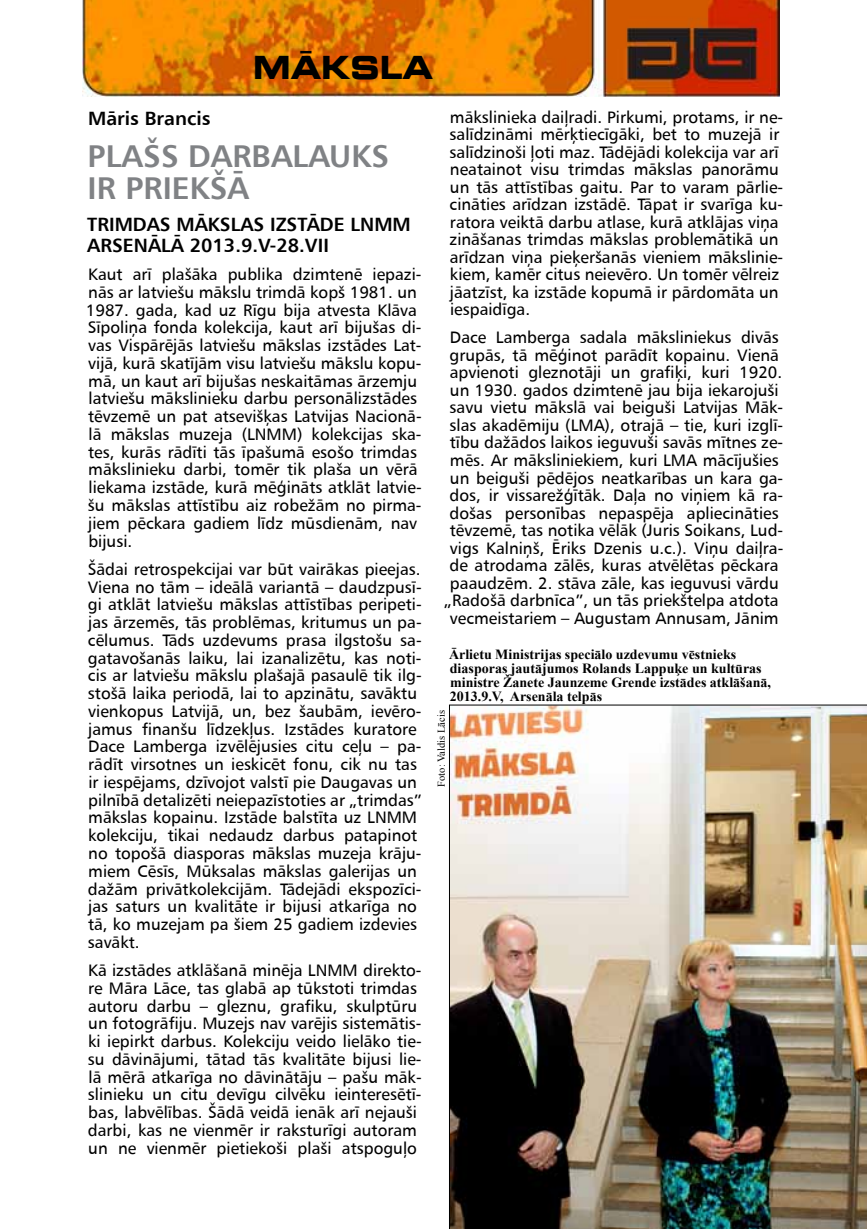
<style>
.page{position:relative;width:867px;height:1229px;background:#fff}
.page>*{position:absolute;margin:0;border:0;box-sizing:border-box;transform-origin:0 0}
.t1{font:31.5px/31.7px "Humanist 777 TL Bold B";color:#808285}
.t2{font:700 expanded 31.5px "Square 721 TL";color:#000;scale:.9 1}
.t3{font:19.25px/21.2px "Humanist 777 TL Bold B";color:#000}
.t4{font:16.62px/17.7px "Humanist 777 TL Roman B";color:#000}
.t5{font:700 14px/14px "Times New Roman";color:#000}
.t6{font:10.5px "Times New Roman";color:#000}
</style>
<div class="page">
<img style="left:82px;top:0;width:697px;height:97px">
<img style="left:449px;top:705px;width:417px;height:523px">
<h1 class="t2" style="left:253px;top:48px;width:201px">MĀKSLA</h1>
<p class="t3" style="left:88px;top:107px;width:124px">Māris Brancis</p>
<h1 class="t1" style="left:88px;top:139px;width:303px">PLAŠS DARBALAUKS<br>IR PRIEKŠĀ</h1>
<p class="t3" style="left:87px;top:213px;width:325px">TRIMDAS MĀKSLAS IZSTĀDE LNMM<br>ARSENĀLĀ 2013.9.V-28.VII</p>
<p class="t4" style="left:86px;top:265px;width:337px">Kaut arī plašāka publika dzimtenē iepazi&shy;nās ar latviešu mākslu trimdā kopš 1981. un 1987. gada, kad uz Rīgu bija atvesta Klāva Sīpoliņa fonda kolekcija, kaut arī bijušas di&shy;vas Vispārējās latviešu mākslas izstādes Lat&shy;vijā, kurā skatījām visu latviešu mākslu kopu&shy;mā, un kaut arī bijušas neskaitāmas ārzemju latviešu mākslinieku darbu personālizstādes tēvzemē un pat atsevišķas Latvijas Nacionā&shy;lā mākslas muzeja (LNMM) kolekcijas ska&shy;tes, kurās rādīti tās īpašumā esošo trimdas mākslinieku darbi, tomēr tik plaša un vērā liekama izstāde, kurā mēģināts atklāt latvie&shy;šu mākslas attīstību aiz robežām no pirma&shy;jiem pēckara gadiem līdz mūsdienām, nav bijusi.</p>
<p class="t4" style="left:88px;top:559px;width:336px">Šādai retrospekcijai var būt vairākas pieejas.<br>Viena no tām – ideālā variantā – daudzpusī&shy;gi atklāt latviešu mākslas attīstības peripeti&shy;jas ārzemēs, tās problēmas, kritumus un pa&shy;cēlumus. Tāds uzdevums prasa ilgstošu sa&shy;gatavošanās laiku, lai izanalizētu, kas noti&shy;cis ar latviešu mākslu plašajā pasaulē tik ilg&shy;stošā laika periodā, lai to apzinātu, savāktu vienkopus Latvijā, un, bez šaubām, ievēro&shy;jamus finanšu līdzekļus. Izstādes kuratore Dace Lamberga izvēlējusies citu ceļu – pa&shy;rādīt virsotnes un ieskicēt fonu, cik nu tas ir iespējams, dzīvojot valstī pie Daugavas un pilnībā detalizēti neiepazīstoties ar „trimdas” mākslas kopainu. Izstāde balstīta uz LNMM kolekciju, tikai nedaudz darbus patapinot no topošā diasporas mākslas muzeja krāju&shy;miem Cēsīs, Mūksalas mākslas galerijas un dažām privātkolekcijām. Tādejādi ekspozīci&shy;jas saturs un kvalitāte ir bijusi atkarīga no tā, ko muzejam pa šiem 25 gadiem izdevies savākt.</p>
<p class="t4" style="left:88px;top:961px;width:335px">Kā izstādes atklāšanā minēja LNMM direkto&shy;re Māra Lāce, tas glabā ap tūkstoti trimdas autoru darbu – gleznu, grafiku, skulptūru un fotogrāfiju. Muzejs nav varējis sistemātis&shy;ki iepirkt darbus. Kolekciju veido lielāko tie&shy;su dāvinājumi, tātad tās kvalitāte bijusi lie&shy;lā mērā atkarīga no dāvinātāju – pašu māk&shy;slinieku un citu devīgu cilvēku ieinteresētī&shy;bas, labvēlības. Šādā veidā ienāk arī nejauši darbi, kas ne vienmēr ir raksturīgi autoram un ne vienmēr pietiekoši plaši atspoguļo</p>
<p class="t4" style="left:449px;top:108px;width:335px">mākslinieka daiļradi. Pirkumi, protams, ir ne&shy;salīdzināmi mērķtiecīgāki, bet to muzejā ir salīdzinoši ļoti maz. Tādējādi kolekcija var arī neatainot visu trimdas mākslas panorāmu un tās attīstības gaitu. Par to varam pārlie&shy;cināties arīdzan izstādē. Tāpat ir svarīga ku&shy;ratora veiktā darbu atlase, kurā atklājas viņa zināšanas trimdas mākslas problemātikā un arīdzan viņa pieķeršanās vieniem mākslinie&shy;kiem, kamēr citus neievēro. Un tomēr vēlreiz jāatzīst, ka izstāde kopumā ir pārdomāta un iespaidīga.</p>
<p class="t4" style="left:444px;top:328px;width:341px;text-align:center">Dace Lamberga sadala māksliniekus divās grupās, tā mēģinot parādīt kopainu. Vienā apvienoti gleznotāji un grafiķi, kuri 1920. un 1930. gados dzimtenē jau bija iekarojuši savu vietu mākslā vai beiguši Latvijas Māk&shy;slas akadēmiju (LMA), otrajā – tie, kuri izglī&shy;tību dažādos laikos ieguvuši savās mītnes ze&shy;mēs. Ar māksliniekiem, kuri LMA mācījušies un beiguši pēdējos neatkarības un kara ga&shy;dos, ir vissarežģītāk. Daļa no viņiem kā ra&shy;došas personības nepaspēja apliecināties tēvzemē, tas notika vēlāk (Juris Soikans, Lud&shy;vigs Kalniņš, Ēriks Dzenis u.c.). Viņu daiļra&shy;de atrodama zālēs, kuras atvēlētas pēckara paaudzēm. 2. stāva zāle, kas ieguvusi vārdu „Radošā darbnīca”, un tās priekštelpa atdota vecmeistariem – Augustam Annusam, Jānim</p>
<p class="t5" style="left:449px;top:647px;width:323px">Ārlietu Ministrijas speciālo uzdevumu vēstnieks diasporas jautājumos Rolands Lappuķe un kultūras ministre Žanete Jaunzeme Grende izstādes atklāšanā, 2013.9.V, Arsenāla telpās</p>
<p class="t6" style="left:434px;top:786px;width:78px;rotate:-90deg">Foto: Valdis Lācis</p>
</div>
